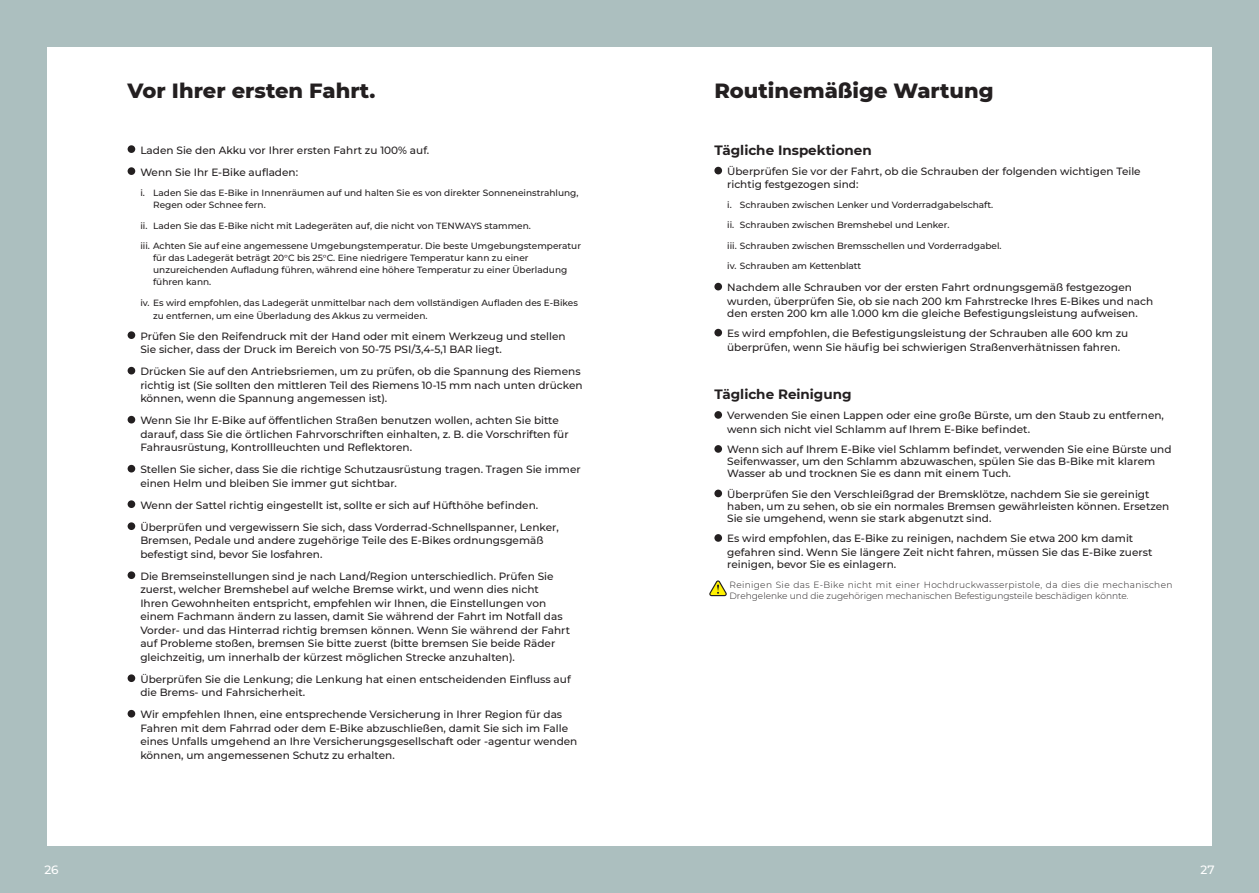
<style>
.page{position:relative;width:1259px;height:893px;background:#fff}
.page>*{position:absolute;margin:0;border:0;box-sizing:border-box;transform-origin:0 0}
.t1{font:800 21px "Montserrat";color:#231f20}
.t2{font:700 13.5px "Montserrat";color:#231f20}
.t3{font:500 12px "Montserrat";color:#fff}
.t4{font:500 10.5px/13.5px "Montserrat";color:#231f20}
.t5{font:500 9px/12px "Montserrat";color:#231f20}
.t6{font:300 9px/10.5px "Montserrat";color:#231f20}
</style>
<div class="page">
<div style="left:0;top:0;width:47px;height:893px;background:#acbfbf"></div>
<div style="left:1212px;top:0;width:47px;height:893px;background:#acbfbf"></div>
<div style="left:0;top:846px;width:1259px;height:47px;background:#acbfbf"></div>
<div style="left:0;top:0;width:1259px;height:47px;background:#acbfbf"></div>
<div style="left:128px;top:145px;width:7px;height:8px;background:#231f20;border-radius:50%"></div>
<div style="left:128px;top:167px;width:7px;height:8px;background:#231f20;border-radius:50%"></div>
<div style="left:128px;top:331px;width:7px;height:8px;background:#231f20;border-radius:50%"></div>
<div style="left:128px;top:367px;width:7px;height:7px;background:#231f20;border-radius:50%"></div>
<div style="left:128px;top:416px;width:7px;height:7px;background:#231f20;border-radius:50%"></div>
<div style="left:128px;top:465px;width:7px;height:7px;background:#231f20;border-radius:50%"></div>
<div style="left:128px;top:500px;width:7px;height:8px;background:#231f20;border-radius:50%"></div>
<div style="left:128px;top:522px;width:7px;height:8px;background:#231f20;border-radius:50%"></div>
<div style="left:128px;top:571px;width:7px;height:8px;background:#231f20;border-radius:50%"></div>
<div style="left:128px;top:674px;width:7px;height:8px;background:#231f20;border-radius:50%"></div>
<div style="left:128px;top:710px;width:7px;height:7px;background:#231f20;border-radius:50%"></div>
<div style="left:714px;top:167px;width:8px;height:7px;background:#231f20;border-radius:50%"></div>
<div style="left:714px;top:283px;width:8px;height:7px;background:#231f20;border-radius:50%"></div>
<div style="left:714px;top:329px;width:8px;height:7px;background:#231f20;border-radius:50%"></div>
<div style="left:714px;top:411px;width:8px;height:8px;background:#231f20;border-radius:50%"></div>
<div style="left:714px;top:445px;width:8px;height:8px;background:#231f20;border-radius:50%"></div>
<div style="left:714px;top:490px;width:8px;height:7px;background:#231f20;border-radius:50%"></div>
<div style="left:714px;top:534px;width:8px;height:8px;background:#231f20;border-radius:50%"></div>
<svg style="left:709px;top:580px;width:18px;height:17px"></svg>
<p class="t1" style="left:128px;top:75px;width:249px">Vor Ihrer ersten Fahrt.</p>
<p class="t1" style="left:714px;top:75px;width:281px">Routinemäßige Wartung</p>
<p class="t4" style="left:140px;top:143px;width:290px">Laden Sie den Akku vor Ihrer ersten Fahrt zu 100% auf.</p>
<p class="t4" style="left:140px;top:165px;width:159px">Wenn Sie Ihr E-Bike aufladen:</p>
<p class="t5" style="left:153px;top:187px;width:427px;text-indent:-13px">i. Laden Sie das E-Bike in Innenräumen auf und halten Sie es von direkter Sonneneinstrahlung,<br>Regen oder Schnee fern.</p>
<p class="t5" style="left:140px;top:219px;width:392px">ii. Laden Sie das E-Bike nicht mit Ladegeräten auf, die nicht von TENWAYS stammen.</p>
<p class="t5" style="left:153px;top:240px;width:429px;text-indent:-13px">iii. Achten Sie auf eine angemessene Umgebungstemperatur. Die beste Umgebungstemperatur für das Ladegerät beträgt 20°C bis 25°C. Eine niedrigere Temperatur kann zu einer unzureichenden Aufladung führen, während eine höhere Temperatur zu einer Überladung führen kann.</p>
<p class="t5" style="left:153px;top:296px;width:426px;line-height:12.8px;text-indent:-13px">iv. Es wird empfohlen, das Ladegerät unmittelbar nach dem vollständigen Aufladen des E-Bikes zu entfernen, um eine Überladung des Akkus zu vermeiden.</p>
<p class="t4" style="left:140px;top:329px;width:427px">Prüfen Sie den Reifendruck mit der Hand oder mit einem Werkzeug und stellen<br>Sie sicher, dass der Druck im Bereich von 50-75 PSI/3,4-5,1 BAR liegt.</p>
<p class="t4" style="left:140px;top:364px;width:444px">Drücken Sie auf den Antriebsriemen, um zu prüfen, ob die Spannung des Riemens richtig ist (Sie sollten den mittleren Teil des Riemens 10-15 mm nach unten drücken können, wenn die Spannung angemessen ist).</p>
<p class="t4" style="left:140px;top:413px;width:430px">Wenn Sie Ihr E-Bike auf öffentlichen Straßen benutzen wollen, achten Sie bitte darauf, dass Sie die örtlichen Fahrvorschriften einhalten, z. B. die Vorschriften für<br>Fahrausrüstung, Kontrollleuchten und Reflektoren.</p>
<p class="t4" style="left:140px;top:462px;width:442px">Stellen Sie sicher, dass Sie die richtige Schutzausrüstung tragen. Tragen Sie immer einen Helm und bleiben Sie immer gut sichtbar.</p>
<p class="t4" style="left:140px;top:498px;width:399px">Wenn der Sattel richtig eingestellt ist, sollte er sich auf Hüfthöhe befinden.</p>
<p class="t4" style="left:140px;top:520px;width:420px">Überprüfen und vergewissern Sie sich, dass Vorderrad-Schnellspanner, Lenker,<br>Bremsen, Pedale und andere zugehörige Teile des E-Bikes ordnungsgemäß befestigt sind, bevor Sie losfahren.</p>
<p class="t4" style="left:140px;top:569px;width:431px">Die Bremseinstellungen sind je nach Land/Region unterschiedlich. Prüfen Sie zuerst, welcher Bremshebel auf welche Bremse wirkt, und wenn dies nicht<br>Ihren Gewohnheiten entspricht, empfehlen wir Ihnen, die Einstellungen von einem Fachmann ändern zu lassen, damit Sie während der Fahrt im Notfall das Vorder- und das Hinterrad richtig bremsen können. Wenn Sie während der Fahrt auf Probleme stoßen, bremsen Sie bitte zuerst (bitte bremsen Sie beide Räder gleichzeitig, um innerhalb der kürzest möglichen Strecke anzuhalten).</p>
<p class="t4" style="left:140px;top:672px;width:432px">Überprüfen Sie die Lenkung; die Lenkung hat einen entscheidenden Einfluss auf die Brems- und Fahrsicherheit.</p>
<p class="t4" style="left:140px;top:707px;width:438px">Wir empfehlen Ihnen, eine entsprechende Versicherung in Ihrer Region für das Fahren mit dem Fahrrad oder dem E-Bike abzuschließen, damit Sie sich im Falle eines Unfalls umgehend an Ihre Versicherungsgesellschaft oder -agentur wenden können, um angemessenen Schutz zu erhalten.</p>
<p class="t2" style="left:714px;top:140px;width:159px">Tägliche Inspektionen</p>
<p class="t4" style="left:727px;top:164px;width:415px">Überprüfen Sie vor der Fahrt, ob die Schrauben der folgenden wichtigen Teile richtig festgezogen sind:</p>
<p class="t5" style="left:727px;top:198px;width:268px">i. Schrauben zwischen Lenker und Vorderradgabelschaft.</p>
<p class="t5" style="left:727px;top:219px;width:224px">ii. Schrauben zwischen Bremshebel und Lenker.</p>
<p class="t5" style="left:727px;top:239px;width:276px">iii. Schrauben zwischen Bremsschellen und Vorderradgabel.</p>
<p class="t5" style="left:727px;top:260px;width:136px">iv. Schrauben am Kettenblatt</p>
<p class="t4" style="left:727px;top:280px;width:428px">Nachdem alle Schrauben vor der ersten Fahrt ordnungsgemäß festgezogen wurden, überprüfen Sie, ob sie nach 200 km Fahrstrecke Ihres E-Bikes und nach</p>
<p class="t4" style="left:727px;top:306px;width:412px">den ersten 200 km alle 1.000 km die gleiche Befestigungsleistung aufweisen.</p>
<p class="t4" style="left:727px;top:326px;width:403px">Es wird empfohlen, die Befestigungsleistung der Schrauben alle 600 km zu überprüfen, wenn Sie häufig bei schwierigen Straßenverhätnissen fahren.</p>
<p class="t2" style="left:714px;top:385px;width:139px">Tägliche Reinigung</p>
<p class="t4" style="left:727px;top:408px;width:438px">Verwenden Sie einen Lappen oder eine große Bürste, um den Staub zu entfernen, wenn sich nicht viel Schlamm auf Ihrem E-Bike befindet.</p>
<p class="t4" style="left:727px;top:443px;width:446px;line-height:12px">Wenn sich auf Ihrem E-Bike viel Schlamm befindet, verwenden Sie eine Bürste und<br>Seifenwasser, um den Schlamm abzuwaschen, spülen Sie das B-Bike mit klarem<br>Wasser ab und trocknen Sie es dann mit einem Tuch.</p>
<p class="t4" style="left:727px;top:488px;width:444px;line-height:12px">Überprüfen Sie den Verschleißgrad der Bremsklötze, nachdem Sie sie gereinigt haben, um zu sehen, ob sie ein normales Bremsen gewährleisten können. Ersetzen<br>Sie sie umgehend, wenn sie stark abgenutzt sind.</p>
<p class="t4" style="left:727px;top:531px;width:427px">Es wird empfohlen, das E-Bike zu reinigen, nachdem Sie etwa 200 km damit gefahren sind. Wenn Sie längere Zeit nicht fahren, müssen Sie das E-Bike zuerst</p>
<p class="t4" style="left:727px;top:557px;width:171px">reinigen, bevor Sie es einlagern.</p>
<p class="t6" style="left:729px;top:579px;width:444px">Reinigen Sie das E-Bike nicht mit einer Hochdruckwasserpistole, da dies die mechanischen<br>Drehgelenke und die zugehörigen mechanischen Befestigungsteile beschädigen könnte.</p>
<p class="t3" style="left:44px;top:861px;width:16px">26</p>
<p class="t3" style="left:1200px;top:861px;width:16px">27</p>
</div>
